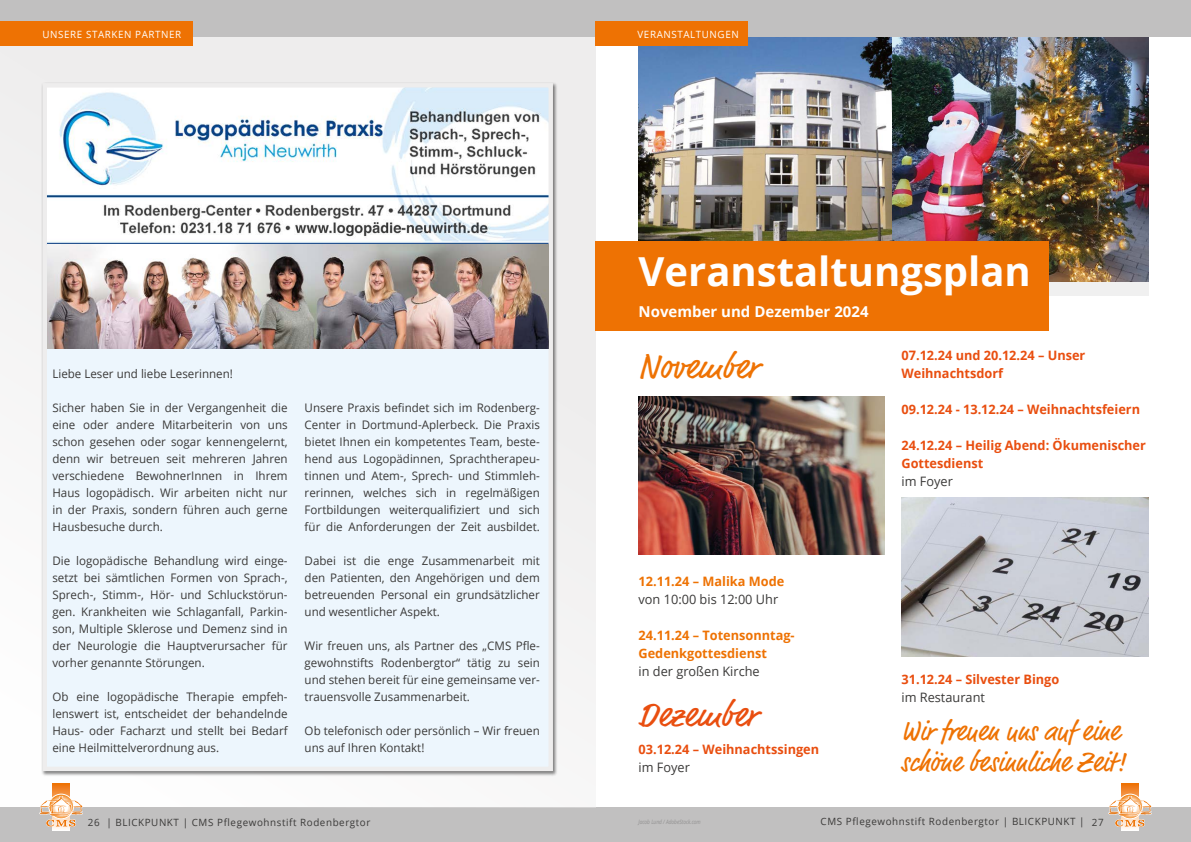
<style>
.page{position:relative;width:1191px;height:842px;background:#fff}
.page>*{position:absolute;margin:0;border:0;box-sizing:border-box;transform-origin:0 0}
.t1{font:700 40px "Open Sans";color:#fff}
.t2{font:35px "Market Pro";color:#ee7203}
.t3{font:35px "Market Pro";color:#e94e0f}
.t4{font:28px/31px "Market Pro";color:#ee7203}
.t5{font:700 15px "Open Sans";color:#fff}
.t6{font:700 13px/18px "Open Sans";color:#e94e0f}
.t7{font:13px "Open Sans";color:#3a3938}
.t8{font:700 13px/18px "Open Sans";color:#ee7203}
.t9{font:11.8px/17px "Open Sans";color:#3a3938;text-align:justify}
.t10{font:10px "Open Sans";letter-spacing:.06em;color:#3a3938}
.t11{font:10px "Open Sans";letter-spacing:.06em;color:#fff}
.t12{font:italic 6px "Open Sans";color:#919090;scale:.8 1}
</style>
<div class="page">
<div style="left:0;top:807px;width:1191px;height:35px;background:#c1c0c0"></div>
<div style="left:0;top:36px;width:595px;height:771px;background:#eeeded"></div>
<img style="left:638px;top:36px;width:254px;height:205px">
<img style="left:892px;top:36px;width:256px;height:247px">
<div style="left:0;top:0;width:1191px;height:36px;background:#c1c0c0"></div>
<svg style="left:53px;top:784px;width:17px;height:46px"></svg>
<div style="left:49px;top:794px;width:25px;height:25px;border:1px solid #fff;border-radius:50%"></div>
<svg style="left:39px;top:796px;width:44px;height:31px"></svg>
<div style="left:595px;top:22px;width:153px;height:24px;background:#ee7203"></div>
<div style="left:613px;top:283px;width:536px;height:13px;background:#f0f0f0"></div>
<div style="left:595px;top:241px;width:454px;height:90px;background:#ee7203"></div>
<img style="left:638px;top:396px;width:246px;height:158px">
<img style="left:901px;top:498px;width:247px;height:158px">
<svg style="left:1108px;top:783px;width:44px;height:48px"></svg>
<div style="left:42px;top:82px;width:516px;height:694px;background:#000;opacity:.5"></div>
<img style="left:48px;top:88px;width:500px;height:678px">
<div style="left:0;top:22px;width:192px;height:24px;background:#ee7203"></div>
<img style="left:47px;top:245px;width:502px;height:103px">
<p class="t11" style="left:43px;top:27px;width:140px">UNSERE STARKEN PARTNER</p>
<p class="t9" style="left:52px;top:364px;width:182px">Liebe Leser und liebe Leserinnen!</p>
<p class="t9" style="left:52px;top:398px;width:237px">Sicher haben Sie in der Vergangenheit die eine oder andere Mitarbeiterin von uns schon gesehen oder sogar kennengelernt, denn wir betreuen seit mehreren Jahren verschiedene BewohnerInnen in Ihrem Haus logopädisch. Wir arbeiten nicht nur in der Praxis, sondern führen auch gerne Hausbesuche durch.</p>
<p class="t9" style="left:52px;top:551px;width:237px">Die logopädische Behandlung wird einge&shy;setzt bei sämtlichen Formen von Sprach-, Sprech-, Stimm-, Hör- und Schluckstörun&shy;gen. Krankheiten wie Schlaganfall, Parkin&shy;son, Multiple Sklerose und Demenz sind in der Neurologie die Hauptverursacher für vorher genannte Störungen.</p>
<p class="t9" style="left:52px;top:687px;width:237px">Ob eine logopädische Therapie empfeh&shy;lenswert ist, entscheidet der behandelnde Haus- oder Facharzt und stellt bei Bedarf eine Heilmittelverordnung aus.</p>
<p class="t9" style="left:305px;top:398px;width:237px">Unsere Praxis befindet sich im Rodenberg-Center in Dortmund-Aplerbeck. Die Praxis bietet Ihnen ein kompetentes Team, beste&shy;hend aus Logopädinnen, Sprachtherapeu&shy;tinnen und Atem-, Sprech- und Stimmleh&shy;rerinnen, welches sich in regelmäßigen Fortbildungen weiterqualifiziert und sich für die Anforderungen der Zeit ausbildet.</p>
<p class="t9" style="left:305px;top:551px;width:237px">Dabei ist die enge Zusammenarbeit mit den Patienten, den Angehörigen und dem betreuenden Personal ein grundsätzlicher und wesentlicher Aspekt.</p>
<p class="t9" style="left:305px;top:636px;width:237px">Wir freuen uns, als Partner des „CMS Pfle&shy;gewohnstifts Rodenbergtor“ tätig zu sein und stehen bereit für eine gemeinsame ver&shy;trauensvolle Zusammenarbeit.</p>
<p class="t9" style="left:305px;top:721px;width:237px">Ob telefonisch oder persönlich – Wir freuen uns auf Ihren Kontakt!</p>
<p class="t11" style="left:637px;top:27px;width:103px">VERANSTALTUNGEN</p>
<h1 class="t1" style="left:638px;top:243px;width:394px">Veranstaltungsplan</h1>
<p class="t5" style="left:638px;top:301px;width:231px">November und Dezember 2024</p>
<p class="t5" style="left:638px;top:299px;width:168px">Ein Ausnahmezustand</p>
<h2 class="t2" style="left:638px;top:343px;width:121px">November</h2>
<p class="t6" style="left:901px;top:345px;width:185px">07.12.24 und 20.12.24 – Unser<br>Weihnachtsdorf</p>
<p class="t6" style="left:901px;top:399px;width:240px">09.12.24 - 13.12.24 – Weihnachtsfeiern</p>
<p class="t6" style="left:901px;top:435px;width:246px">24.12.24 – Heilig Abend: Ökumenischer<br>Gottesdienst</p>
<p class="t7" style="left:901px;top:472px;width:53px">im Foyer</p>
<p class="t8" style="left:638px;top:571px;width:147px">12.11.24 – Malika Mode</p>
<p class="t7" style="left:638px;top:590px;width:141px">von 10:00 bis 12:00 Uhr</p>
<p class="t8" style="left:638px;top:625px;width:158px">24.11.24 – Totensonntag-<br>Gedenkgottesdienst</p>
<p class="t7" style="left:638px;top:662px;width:123px">in der großen Kirche</p>
<h2 class="t3" style="left:638px;top:691px;width:120px">Dezember</h2>
<p class="t6" style="left:638px;top:739px;width:182px">03.12.24 – Weihnachtssingen</p>
<p class="t7" style="left:638px;top:758px;width:53px">im Foyer</p>
<p class="t6" style="left:901px;top:669px;width:159px">31.12.24 – Silvester Bingo</p>
<p class="t7" style="left:901px;top:688px;width:85px">im Restaurant</p>
<h3 class="t4" style="left:901px;top:717px;width:226px">Wir freuen uns auf eine schöne besinnliche Zeit!</h3>
<p class="t10" style="left:88px;top:815px;width:284px">26 | BLICKPUNKT | CMS Pflegewohnstift Rodenbergtor</p>
<p class="t10" style="left:820px;top:814px;width:285px">CMS Pflegewohnstift Rodenbergtor | BLICKPUNKT | 27</p>
<p class="t12" style="left:638px;top:818px;width:79px">Jacob Lund / AdobeStock.com</p>
</div>
